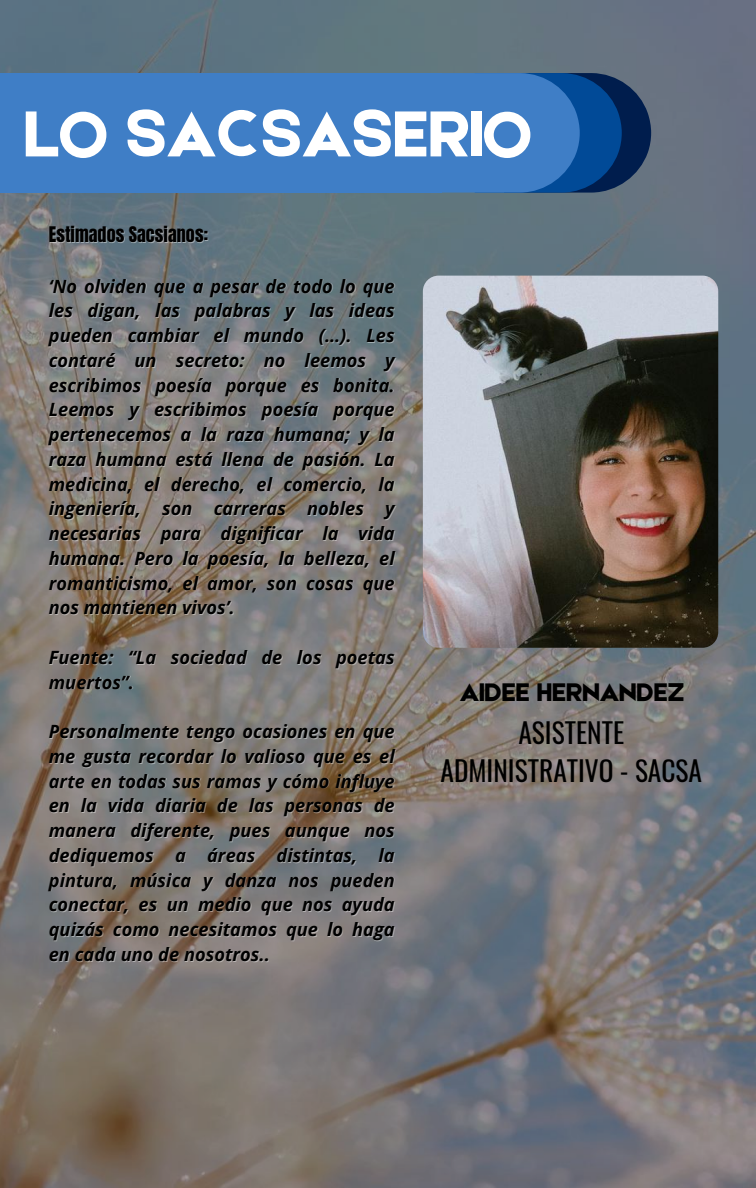
<style>
.page{position:relative;width:756px;height:1188px;background:#fff}
.page>*{position:absolute;margin:0;border:0;box-sizing:border-box;transform-origin:0 0}
.t1{font:69.15px "Etna";color:#fff}
.t2{font:27.45px/38px "Oswald";color:#000;text-align:center}
.t3{font:27.15px "Etna";color:#000}
.t4{font:italic 700 18.3px/24.8px "Open Sans";color:#000;text-align:justify}
.t5{font:18.3px "Anton";color:#000}
</style>
<div class="page">
<img style="left:0;top:0;width:756px;height:1188px">
<svg style="left:441px;top:73px;width:210px;height:120px;background:#2c65a8"></svg>
<div style="left:0;top:73px;width:441px;height:120px;background:#3f7ec6"></div>
<img style="left:423px;top:276px;width:295px;height:372px;border-radius:16px">
<h1 class="t1" style="left:24px;top:85px;width:509px">LO SACSASERIO</h1>
<p class="t5" style="left:49px;top:221px;width:161px">Estimados Sacsianos:</p>
<p class="t4" style="left:49px;top:273px;width:347px">‘No olviden que a pesar de todo lo que les digan, las palabras y las ideas pueden cambiar el mundo (…). Les contaré un secreto: no leemos y escribimos poesía porque es bonita.<br>Leemos y escribimos poesía porque pertenecemos a la raza humana; y la raza humana está llena de pasión. La medicina, el derecho, el comercio, la ingeniería, son carreras nobles y necesarias para dignificar la vida humana. Pero la poesía, la belleza, el romanticismo, el amor, son cosas que nos mantienen vivos’.</p>
<p class="t4" style="left:49px;top:644px;width:347px">Fuente: “La sociedad de los poetas muertos”.</p>
<p class="t4" style="left:49px;top:719px;width:347px">Personalmente tengo ocasiones en que me gusta recordar lo valioso que es el arte en todas sus ramas y cómo influye en la vida diaria de las personas de manera diferente, pues aunque nos dediquemos a áreas distintas, la pintura, música y danza nos pueden conectar, es un medio que nos ayuda quizás como necesitamos que lo haga en cada uno de nosotros..</p>
<h3 class="t3" style="left:460px;top:673px;width:226px">AIDEE HERNANDEZ</h3>
<h2 class="t2" style="left:441px;top:712px;width:263px">ASISTENTE<br>ADMINISTRATIVO - SACSA</h2>
</div>
